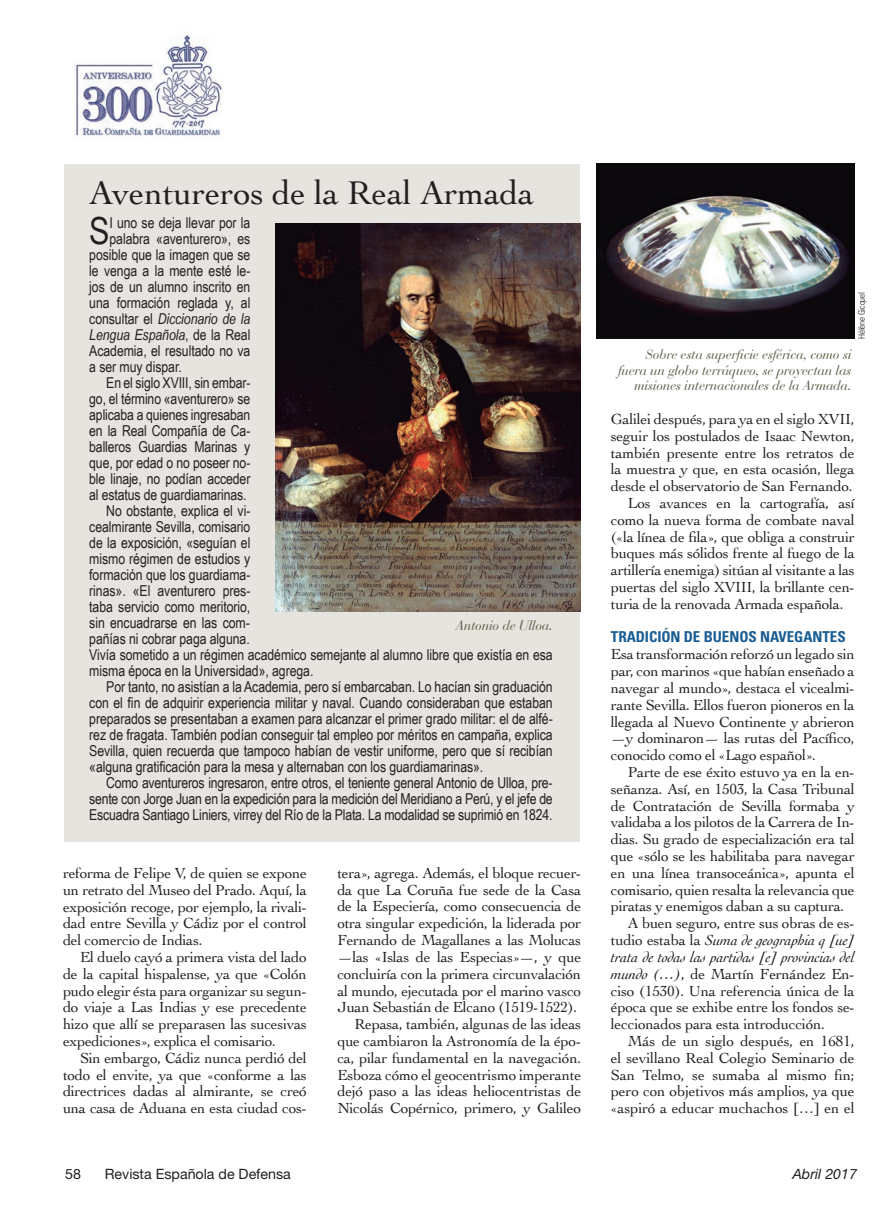
<style>
.page{position:relative;width:893px;height:1217px;background:#fff}
.page>*{position:absolute;margin:0;border:0;box-sizing:border-box;transform-origin:0 0}
.t1{font:37.35px "Arial Narrow";color:#231f20}
.t2{font:34.5px "Cochin";letter-spacing:-.005em;color:#231f20}
.t3{font:15.3px/16.8px "Cochin";letter-spacing:-.02em;color:#231f20;text-align:justify}
.t4{font:italic 15.3px "Cochin";letter-spacing:-.015em;color:#231f20}
.t5{font:15px "Arial Narrow";letter-spacing:-.005em;color:#231f20}
.t6{font:italic 15px "Arial Narrow";letter-spacing:-.005em;color:#231f20}
.t7{font:700 condensed 15px "Univers";letter-spacing:-.005em;color:#1a5d93}
.t8{font:14.25px "Helvetica Neue";color:#231f20}
.t9{font:italic 14.25px "Helvetica Neue";color:#231f20}
.t10{font:italic 13.5px/15.8px "Bauer Bodoni";letter-spacing:-.02em;color:#60614b;text-align:right}
.t11{font:300 condensed 9px "Univers";letter-spacing:-.02em;color:#231f20}
.s1{font-style:normal}
.s2{font-style:italic}
</style>
<div class="page">
<div style="left:64px;top:164px;width:516px;height:677px;background:#e5e4de"></div>
<img style="left:276px;top:223px;width:304px;height:388px">
<img style="left:73px;top:35px;width:149px;height:104px">
<img style="left:596px;top:164px;width:259px;height:175px">
<h2 class="t2" style="left:89px;top:169px;width:446px">Aventureros de la Real Armada</h2>
<h1 class="t1" style="left:89px;top:204px;width:22px">S</h1>
<p class="t5" style="left:110px;top:212px;width:142px">I uno se deja llevar por la</p>
<p class="t5" style="left:110px;top:228px;width:142px">palabra «aventurero», es</p>
<p class="t5" style="left:89px;top:244px;width:163px">posible que la imagen que se</p>
<p class="t5" style="left:89px;top:260px;width:163px">le venga a la mente esté le-</p>
<p class="t5" style="left:89px;top:276px;width:163px">jos de un alumno inscrito en</p>
<p class="t5" style="left:89px;top:292px;width:163px">una formación reglada y, al</p>
<p class="t6" style="left:89px;top:308px;width:163px"><span class="s1">consultar el</span> Diccionario de la</p>
<p class="t6" style="left:89px;top:324px;width:163px">Lengua Española<span class="s1">, de la Real</span></p>
<p class="t5" style="left:89px;top:340px;width:163px">Academia, el resultado no va</p>
<p class="t5" style="left:89px;top:356px;width:94px">a ser muy dispar.</p>
<p class="t5" style="left:106px;top:372px;width:146px">En el siglo XVIII, sin embar-</p>
<p class="t5" style="left:89px;top:388px;width:163px">go, el término «aventurero» se</p>
<p class="t5" style="left:89px;top:404px;width:163px">aplicaba a quienes ingresaban</p>
<p class="t5" style="left:89px;top:420px;width:163px">en la Real Compañía de Ca-</p>
<p class="t5" style="left:89px;top:436px;width:163px">balleros Guardias Marinas y</p>
<p class="t5" style="left:89px;top:451px;width:163px">que, por edad o no poseer no-</p>
<p class="t5" style="left:89px;top:467px;width:163px">ble linaje, no podían acceder</p>
<p class="t5" style="left:89px;top:483px;width:159px">al estatus de guardiamarinas.</p>
<p class="t5" style="left:106px;top:499px;width:146px">No obstante, explica el vi-</p>
<p class="t5" style="left:89px;top:515px;width:163px">cealmirante Sevilla, comisario</p>
<p class="t5" style="left:89px;top:531px;width:163px">de la exposición, «seguían el</p>
<p class="t5" style="left:89px;top:547px;width:163px">mismo régimen de estudios y</p>
<p class="t5" style="left:89px;top:563px;width:163px">formación que los guardiama-</p>
<p class="t5" style="left:89px;top:579px;width:163px">rinas». «El aventurero pres-</p>
<p class="t5" style="left:89px;top:595px;width:163px">taba servicio como meritorio,</p>
<p class="t5" style="left:89px;top:611px;width:162px">sin encuadrarse en las com-</p>
<p class="t5" style="left:89px;top:627px;width:162px">pañías ni cobrar paga alguna.</p>
<p class="t5" style="left:89px;top:643px;width:465px">Vivía sometido a un régimen académico semejante al alumno libre que existía en esa</p>
<p class="t5" style="left:89px;top:659px;width:226px">misma época en la Universidad», agrega.</p>
<p class="t5" style="left:106px;top:675px;width:448px">Por tanto, no asistían a la Academia, pero sí embarcaban. Lo hacían sin graduación</p>
<p class="t5" style="left:89px;top:691px;width:465px">con el fin de adquirir experiencia militar y naval. Cuando consideraban que estaban</p>
<p class="t5" style="left:89px;top:707px;width:465px">preparados se presentaban a examen para alcanzar el primer grado militar: el de alfé-</p>
<p class="t5" style="left:89px;top:723px;width:465px">rez de fragata. También podían conseguir tal empleo por méritos en campaña, explica</p>
<p class="t5" style="left:89px;top:739px;width:465px">Sevilla, quien recuerda que tampoco habían de vestir uniforme, pero que sí recibían</p>
<p class="t5" style="left:89px;top:755px;width:396px">«alguna gratificación para la mesa y alternaban con los guardiamarinas».</p>
<p class="t5" style="left:106px;top:771px;width:448px">Como aventureros ingresaron, entre otros, el teniente general Antonio de Ulloa, pre-</p>
<p class="t5" style="left:89px;top:787px;width:465px">sente con Jorge Juan en la expedición para la medición del Meridiano a Perú, y el jefe de</p>
<p class="t5" style="left:89px;top:803px;width:465px">Escuadra Santiago Liniers, virrey del Río de la Plata. La modalidad se suprimió en 1824.</p>
<p class="t10" style="left:456px;top:617px;width:98px">Antonio de Ulloa.</p>
<p class="t3" style="left:63px;top:863px;width:245px">reforma de Felipe V, de quien se expone un retrato del Museo del Prado. Aquí, la exposición recoge, por ejemplo, la rivali&shy;dad entre Sevilla y Cádiz por el control del comercio de Indias.</p>
<p class="t3" style="left:63px;top:947px;width:245px;text-indent:17px">El duelo cayó a primera vista del lado de la capital hispalense, ya que «Colón pudo elegir ésta para organizar su segun&shy;do viaje a Las Indias y ese precedente hizo que allí se preparasen las sucesivas expediciones», explica el comisario.</p>
<p class="t3" style="left:63px;top:1048px;width:245px;text-indent:17px">Sin embargo, Cádiz nunca perdió del todo el envite, ya que «conforme a las directrices dadas al almirante, se creó una casa de Aduana en esta ciudad cos-</p>
<p class="t3" style="left:337px;top:863px;width:245px;text-align:right">tera», agrega. Además, el bloque recuer&shy;da que La Coruña fue sede de la Casa de la Especiería, como consecuencia de otra singular expedición, la liderada por Fernando de Magallanes a las Molucas —las «Islas de las Especias»—, y que concluiría con la primera circunvalación al mundo, ejecutada por el marino vasco Juan Sebastián de Elcano (1519-1522).<br>Repasa, también, algunas de las ideas que cambiaron la Astronomía de la épo&shy;ca, pilar fundamental en la navegación.<br>Esboza cómo el geocentrismo imperante dejó paso a las ideas heliocentristas de Nicolás Copérnico, primero, y Galileo</p>
<p class="t11" style="left:856px;top:339px;width:49px;rotate:-90deg">Hélène Gicquel</p>
<p class="t10" style="left:618px;top:346px;width:235px">Sobre esta superficie esférica, como si fuera un globo terráqueo, se proyectan las misiones internacionales de la Armada.</p>
<p class="t3" style="left:611px;top:410px;width:245px">Galilei después, para ya en el siglo XVII,</p>
<p class="t3" style="left:611px;top:426px;width:245px">seguir los postulados de Isaac Newton,</p>
<p class="t3" style="left:611px;top:443px;width:245px">también presente entre los retratos de</p>
<p class="t3" style="left:611px;top:460px;width:245px">la muestra y que, en esta ocasión, llega</p>
<p class="t3" style="left:611px;top:477px;width:243px">desde el observatorio de San Fernando.</p>
<p class="t3" style="left:628px;top:494px;width:228px">Los avances en la cartografía, así</p>
<p class="t3" style="left:611px;top:510px;width:245px">como la nueva forma de combate naval</p>
<p class="t3" style="left:611px;top:527px;width:245px">(«la línea de fila», que obliga a construir</p>
<p class="t3" style="left:611px;top:544px;width:245px">buques más sólidos frente al fuego de la</p>
<p class="t3" style="left:611px;top:561px;width:245px">artillería enemiga) sitúan al visitante a las</p>
<p class="t3" style="left:611px;top:578px;width:245px">puertas del siglo XVIII, la brillante cen-</p>
<p class="t3" style="left:611px;top:594px;width:234px">turia de la renovada Armada española.</p>
<p class="t7" style="left:611px;top:627px;width:236px">TRADICIÓN DE BUENOS NAVEGANTES</p>
<p class="t3" style="left:611px;top:645px;width:245px">Esa transformación reforzó un legado sin par, con marinos «que habían enseñado a navegar al mundo», destaca el vicealmi&shy;rante Sevilla. Ellos fueron pioneros en la llegada al Nuevo Continente y abrieron —y dominaron— las rutas del Pacífico, conocido como el «Lago español».</p>
<p class="t3" style="left:628px;top:762px;width:228px">Parte de ese éxito estuvo ya en la en-</p>
<p class="t3" style="left:611px;top:779px;width:245px">señanza. Así, en 1503, la Casa Tribunal</p>
<p class="t3" style="left:611px;top:796px;width:245px">de Contratación de Sevilla formaba y</p>
<p class="t3" style="left:611px;top:813px;width:245px">validaba a los pilotos de la Carrera de In-</p>
<p class="t3" style="left:611px;top:830px;width:245px">dias. Su grado de especialización era tal</p>
<p class="t3" style="left:611px;top:846px;width:245px">que «sólo se les habilitaba para navegar</p>
<p class="t3" style="left:611px;top:863px;width:245px">en una línea transoceánica», apunta el</p>
<p class="t3" style="left:611px;top:880px;width:245px">comisario, quien resalta la relevancia que</p>
<p class="t3" style="left:611px;top:897px;width:235px">piratas y enemigos daban a su captura.</p>
<p class="t3" style="left:628px;top:914px;width:228px">A buen seguro, entre sus obras de es-</p>
<p class="t4" style="left:611px;top:929px;width:245px"><span class="s1">tudio estaba la</span> Suma de geographia q [ue]</p>
<p class="t4" style="left:611px;top:946px;width:245px">trata de todas las partidas [e] provincias del</p>
<p class="t3" style="left:611px;top:964px;width:245px"><span class="s2">mundo (…)</span>, de Martín Fernández En-</p>
<p class="t3" style="left:611px;top:981px;width:245px">ciso (1530). Una referencia única de la</p>
<p class="t3" style="left:611px;top:998px;width:245px">época que se exhibe entre los fondos se-</p>
<p class="t3" style="left:611px;top:1014px;width:216px">leccionados para esta introducción.</p>
<p class="t3" style="left:628px;top:1031px;width:228px">Más de un siglo después, en 1681,</p>
<p class="t3" style="left:611px;top:1048px;width:245px">el sevillano Real Colegio Seminario de</p>
<p class="t3" style="left:611px;top:1065px;width:245px">San Telmo, se sumaba al mismo fin;</p>
<p class="t3" style="left:611px;top:1082px;width:245px">pero con objetivos más amplios, ya que</p>
<p class="t3" style="left:611px;top:1098px;width:245px">«aspiró a educar muchachos […] en el</p>
<p class="t8" style="left:65px;top:1164px;width:17px">58</p>
<p class="t8" style="left:105px;top:1164px;width:188px">Revista Española de Defensa</p>
<p class="t9" style="left:792px;top:1164px;width:66px">Abril 2017</p>
</div>
